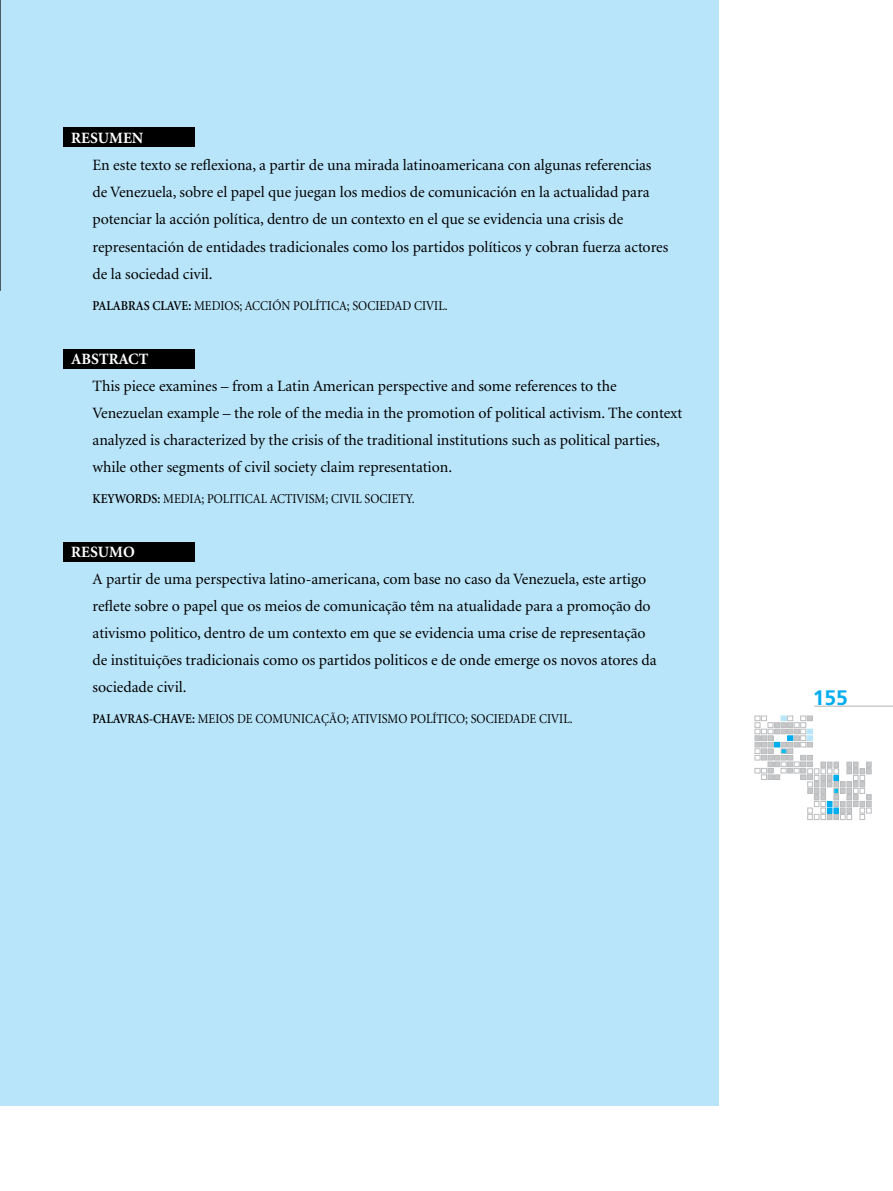
<style>
.page{position:relative;width:893px;height:1191px;background:#fff}
.page>*{position:absolute;margin:0;border:0;box-sizing:border-box;transform-origin:0 0}
.t1{font:700 21px "Frutiger";color:#00adef}
.t2{font:15.75px/27px "Minion";letter-spacing:-.005em;color:#000}
.t3{font:13.5px "Minion";color:#000;scale:.9 1}
.t4{font:600 13.5px "Minion";color:#000;scale:.9 1}
.s1{font-weight:700;color:#fff}
.s2{font-weight:400}
.s3{font-weight:600}
</style>
<div class="page">
<div style="left:0;top:0;width:719px;height:1106px;background:#b9e5fa"></div>
<svg style="left:0;top:0;width:1px;height:291px"></svg>
<hr style="left:814px;top:706px;width:79px;height:1px;background:#b1b4b6">
<svg style="left:755px;top:716px;width:116px;height:103px"></svg>
<div style="left:64px;top:128px;width:131px;height:19px;background:#000"></div>
<div style="left:64px;top:349px;width:131px;height:19px;background:#000"></div>
<div style="left:64px;top:542px;width:131px;height:19px;background:#000"></div>
<p class="t2" style="left:93px;top:125px;width:577px;text-indent:-21px"><span class="s1">RESUMEN<br></span>En este texto se reflexiona, a partir de una mirada latinoamericana con algunas referencias de Venezuela, sobre el papel que juegan los medios de comunicación en la actualidad para potenciar la acción política, dentro de un contexto en el que se evidencia una crisis de representación de entidades tradicionales como los partidos políticos y cobran fuerza actores de la sociedad civil.</p>
<p class="t4" style="left:93px;top:298px;width:123px">PALABRAS CLAVE: <span class="s2">Medi</span></p>
<p class="t3" style="left:225px;top:299px;width:168px">os; Acción Política; Sociedad</p>
<p class="t3" style="left:414px;top:299px;width:39px">Civil.</p>
<p class="t2" style="left:93px;top:346px;width:591px;text-indent:-21px"><span class="s1">ABSTRACT<br></span>This piece examines – from a Latin American perspective and some references to the Venezuelan example – the role of the media in the promotion of political activism. The context analyzed is characterized by the crisis of the traditional institutions such as political parties, while other segments of civil society claim representation.</p>
<p class="t4" style="left:93px;top:492px;width:88px">KEYWORDS: <span class="s2">Media</span></p>
<p class="t3" style="left:202px;top:492px;width:52px">; Political</p>
<p class="t3" style="left:270px;top:492px;width:162px">Activism; Civil Society.</p>
<p class="t2" style="left:93px;top:539px;width:566px;text-indent:-21px"><span class="s1">RESUMO<br></span>A partir de uma perspectiva latino-americana, com base no caso da Venezuela, este artigo reflete sobre o papel que os meios de comunicação têm na atualidade para a promoção do ativismo politico, dentro de um contexto em que se evidencia uma crise de representação de instituições tradicionais como os partidos politicos e de onde emerge os novos atores da sociedade civil.</p>
<p class="t3" style="left:93px;top:712px;width:446px"><span class="s3">PALAVRAS-CHAVE:</span> Meios de comunicação; Ativismo Político; Sociedade</p>
<p class="t3" style="left:539px;top:712px;width:39px">Civil.</p>
<p class="t1" style="left:813px;top:686px;width:37px">155</p>
</div>
